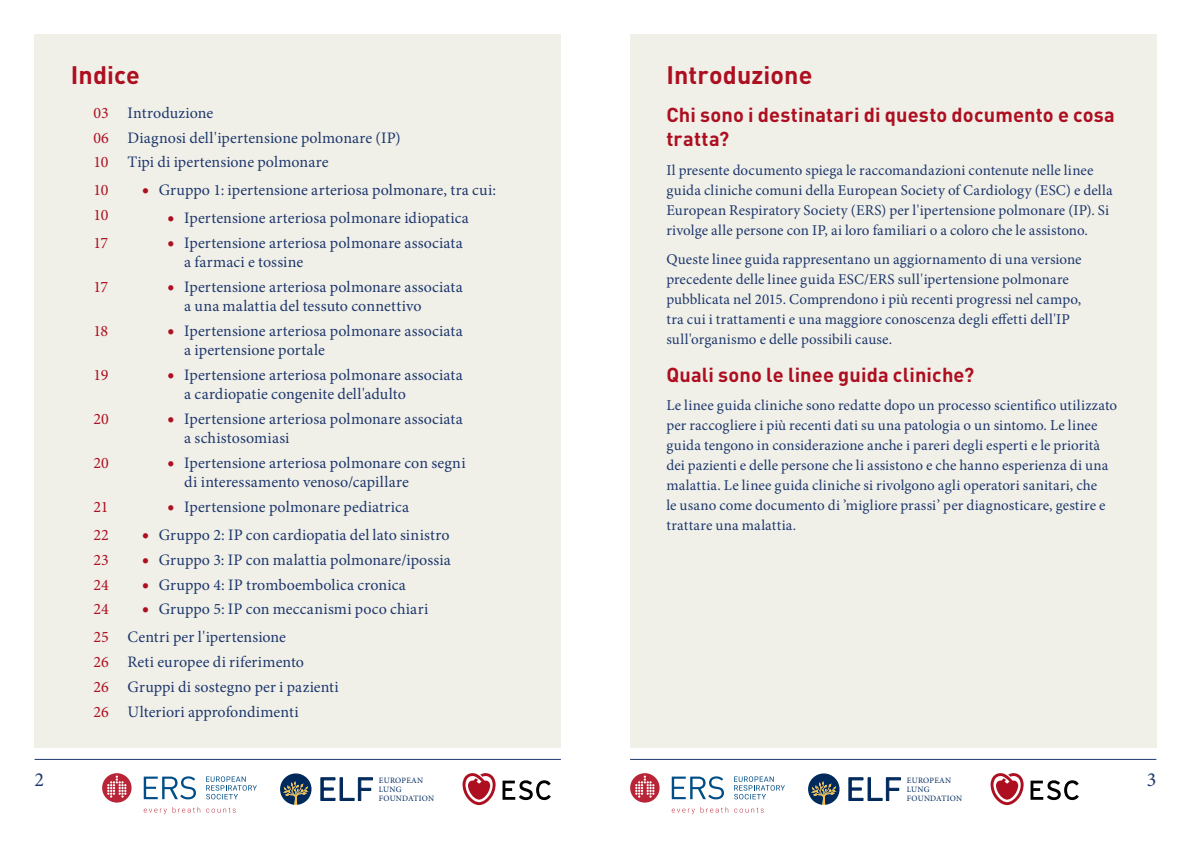
<style>
.page{position:relative;width:1191px;height:842px;background:#fff}
.page>*{position:absolute;margin:0;border:0;box-sizing:border-box;transform-origin:0 0}
.H1_-_Section_heading{font:700 25px "DIN Pro";letter-spacing:.005em;color:#ad0f21}
.t1{font:700 20px/24px "DIN Pro";letter-spacing:.01em;color:#ad0f21}
.t2{font:20px "Minion Pro";color:#1e376d}
.TOC_-_section_1{font:16px/19.2px "Minion Pro";letter-spacing:.005em;color:#1e376d}
.TOC_-_section_1-2{font:16px "Minion Pro";letter-spacing:-.005em;color:#ad0f21}
.TOC_-_Section_3{font:16px "Minion Pro";letter-spacing:-.035em;color:#ad0f21}
.TOC_-_Section_2{font:16px "Minion Pro";letter-spacing:-.005em;color:#ad0f21}
.Body{font:15px/20px "Minion Pro";letter-spacing:.01em;color:#1e376d}
.t3{font:8.2px/8.8px "Minion Pro";letter-spacing:.025em;color:#00295c}
.s1{font-weight:700;font-size:19px;color:#ad0f21}
</style>
<div class="page">
<div style="left:35px;top:35px;width:526px;height:713px;background:#f0f0e8"></div>
<div style="left:630px;top:35px;width:526px;height:713px;background:#f0f0e8"></div>
<hr style="left:35px;top:759px;width:526px;height:1px;background:#1e376d">
<hr style="left:630px;top:759px;width:526px;height:1px;background:#1e376d">
<svg style="left:990px;top:773px;width:33px;height:32px"></svg>
<svg style="left:1030px;top:780px;width:48px;height:20px"></svg>
<svg style="left:630px;top:773px;width:29px;height:30px"></svg>
<svg style="left:635px;top:775px;width:19px;height:23px"></svg>
<svg style="left:671px;top:776px;width:53px;height:23px"></svg>
<svg style="left:671px;top:807px;width:57px;height:7px"></svg>
<svg style="left:734px;top:808px;width:29px;height:5px"></svg>
<svg style="left:734px;top:776px;width:51px;height:24px"></svg>
<svg style="left:848px;top:777px;width:53px;height:24px"></svg>
<svg style="left:808px;top:773px;width:31px;height:32px"></svg>
<svg style="left:462px;top:773px;width:33px;height:32px"></svg>
<svg style="left:502px;top:780px;width:49px;height:20px"></svg>
<svg style="left:102px;top:773px;width:30px;height:30px"></svg>
<svg style="left:107px;top:775px;width:19px;height:23px"></svg>
<svg style="left:144px;top:776px;width:52px;height:23px"></svg>
<svg style="left:144px;top:807px;width:56px;height:7px"></svg>
<svg style="left:206px;top:808px;width:30px;height:5px"></svg>
<svg style="left:206px;top:776px;width:51px;height:24px"></svg>
<svg style="left:320px;top:777px;width:53px;height:24px"></svg>
<svg style="left:280px;top:773px;width:31px;height:32px"></svg>
<h2 class="t2" style="left:35px;top:766px;width:11px">2</h2>
<p class="H1_-_Section_heading" style="left:71px;top:54px;width:70px">Indice</p>
<p class="TOC_-_section_1" style="left:128px;top:103px;width:87px">Introduzione</p>
<p class="TOC_-_section_1" style="left:128px;top:128px;width:274px">Diagnosi dell'ipertensione polmonare (IP)</p>
<p class="TOC_-_section_1" style="left:128px;top:153px;width:202px">Tipi di ipertensione polmonare</p>
<p class="TOC_-_section_1" style="left:142px;top:180px;width:356px"><span class="s1">•</span> Gruppo 1: ipertensione arteriosa polmonare, tra cui:</p>
<p class="TOC_-_section_1" style="left:167px;top:208px;width:303px"><span class="s1">•</span> Ipertensione arteriosa polmonare idiopatica</p>
<p class="TOC_-_section_1" style="left:184px;top:233px;width:280px;text-indent:-17px"><span class="s1">•</span> Ipertensione arteriosa polmonare associata a farmaci e tossine</p>
<p class="TOC_-_section_1" style="left:184px;top:277px;width:280px;text-indent:-17px"><span class="s1">•</span> Ipertensione arteriosa polmonare associata a una malattia del tessuto connettivo</p>
<p class="TOC_-_section_1" style="left:184px;top:321px;width:280px;text-indent:-17px"><span class="s1">•</span> Ipertensione arteriosa polmonare associata a ipertensione portale</p>
<p class="TOC_-_section_1" style="left:184px;top:365px;width:280px;text-indent:-17px"><span class="s1">•</span> Ipertensione arteriosa polmonare associata a cardiopatie congenite dell'adulto</p>
<p class="TOC_-_section_1" style="left:184px;top:409px;width:280px;text-indent:-17px"><span class="s1">•</span> Ipertensione arteriosa polmonare associata a schistosomiasi</p>
<p class="TOC_-_section_1" style="left:184px;top:453px;width:283px;text-indent:-17px"><span class="s1">•</span> Ipertensione arteriosa polmonare con segni di interessamento venoso/capillare</p>
<p class="TOC_-_section_1" style="left:167px;top:497px;width:243px"><span class="s1">•</span> Ipertensione polmonare pediatrica</p>
<p class="TOC_-_section_1" style="left:142px;top:525px;width:309px"><span class="s1">•</span> Gruppo 2: IP con cardiopatia del lato sinistro</p>
<p class="TOC_-_section_1" style="left:142px;top:550px;width:310px"><span class="s1">•</span> Gruppo 3: IP con malattia polmonare/ipossia</p>
<p class="TOC_-_section_1" style="left:142px;top:575px;width:265px"><span class="s1">•</span> Gruppo 4: IP tromboembolica cronica</p>
<p class="TOC_-_section_1" style="left:142px;top:600px;width:288px"><span class="s1">•</span> Gruppo 5: IP con meccanismi poco chiari</p>
<p class="TOC_-_section_1" style="left:128px;top:627px;width:160px">Centri per l'ipertensione</p>
<p class="TOC_-_section_1" style="left:128px;top:652px;width:178px">Reti europee di riferimento</p>
<p class="TOC_-_section_1" style="left:128px;top:677px;width:213px">Gruppi di sostegno per i pazienti</p>
<p class="TOC_-_section_1" style="left:128px;top:702px;width:172px">Ulteriori approfondimenti</p>
<p class="TOC_-_section_1-2" style="left:94px;top:102px;width:17px">03</p>
<p class="TOC_-_section_1-2" style="left:94px;top:127px;width:17px">06</p>
<p class="TOC_-_section_1-2" style="left:94px;top:152px;width:16px">10</p>
<p class="TOC_-_Section_2" style="left:94px;top:179px;width:16px">10</p>
<p class="TOC_-_Section_2" style="left:94px;top:204px;width:16px">10</p>
<p class="TOC_-_Section_3" style="left:94px;top:232px;width:16px">17</p>
<p class="TOC_-_Section_3" style="left:94px;top:276px;width:16px">17</p>
<p class="TOC_-_Section_3" style="left:94px;top:320px;width:16px">18</p>
<p class="TOC_-_Section_3" style="left:94px;top:364px;width:16px">19</p>
<p class="TOC_-_Section_3" style="left:94px;top:408px;width:17px">20</p>
<p class="TOC_-_Section_3" style="left:94px;top:452px;width:17px">20</p>
<p class="TOC_-_Section_3" style="left:94px;top:496px;width:16px">21</p>
<p class="TOC_-_Section_2" style="left:94px;top:524px;width:17px">22</p>
<p class="TOC_-_Section_2" style="left:94px;top:549px;width:17px">23</p>
<p class="TOC_-_Section_2" style="left:94px;top:574px;width:17px">24</p>
<p class="TOC_-_Section_2" style="left:94px;top:599px;width:17px">24</p>
<p class="TOC_-_section_1-2" style="left:94px;top:626px;width:17px">25</p>
<p class="TOC_-_section_1-2" style="left:94px;top:651px;width:17px">26</p>
<p class="TOC_-_section_1-2" style="left:94px;top:676px;width:17px">26</p>
<p class="TOC_-_section_1-2" style="left:94px;top:701px;width:17px">26</p>
<p class="H1_-_Section_heading" style="left:666px;top:54px;width:148px">Introduzione</p>
<h2 class="t1" style="left:666px;top:101px;width:450px">Chi sono i destinatari di questo documento e cosa tratta?</h2>
<p class="Body" style="left:666px;top:160px;width:448px">Il presente documento spiega le raccomandazioni contenute nelle linee guida cliniche comuni della European Society of Cardiology (ESC) e della European Respiratory Society (ERS) per l'ipertensione polmonare (IP). Si rivolge alle persone con IP, ai loro familiari o a coloro che le assistono.</p>
<p class="Body" style="left:666px;top:249px;width:417px">Queste linee guida rappresentano un aggiornamento di una versione precedente delle linee guida ESC/ERS sull'ipertensione polmonare pubblicata nel 2015. Comprendono i più recenti progressi nel campo, tra cui i trattamenti e una maggiore conoscenza degli effetti dell'IP sull'organismo e delle possibili cause.</p>
<h2 class="t1" style="left:666px;top:360px;width:309px">Quali sono le linee guida cliniche?</h2>
<p class="Body" style="left:666px;top:395px;width:452px">Le linee guida cliniche sono redatte dopo un processo scientifico utilizzato per raccogliere i più recenti dati su una patologia o un sintomo. Le linee guida tengono in considerazione anche i pareri degli esperti e le priorità dei pazienti e delle persone che li assistono e che hanno esperienza di una malattia. Le linee guida cliniche si rivolgono agli operatori sanitari, che<br>le usano come documento di ’migliore prassi’ per diagnosticare, gestire e trattare una malattia.</p>
<p class="t3" style="left:379px;top:776px;width:46px">EUROPEAN</p>
<h2 class="t2" style="left:1146px;top:766px;width:11px">3</h2>
<p class="t3" style="left:379px;top:785px;width:57px">LUNG<br>FOUNDATION</p>
<p class="t3" style="left:907px;top:776px;width:57px">EUROPEAN<br>LUNG<br>FOUNDATION</p>
</div>
